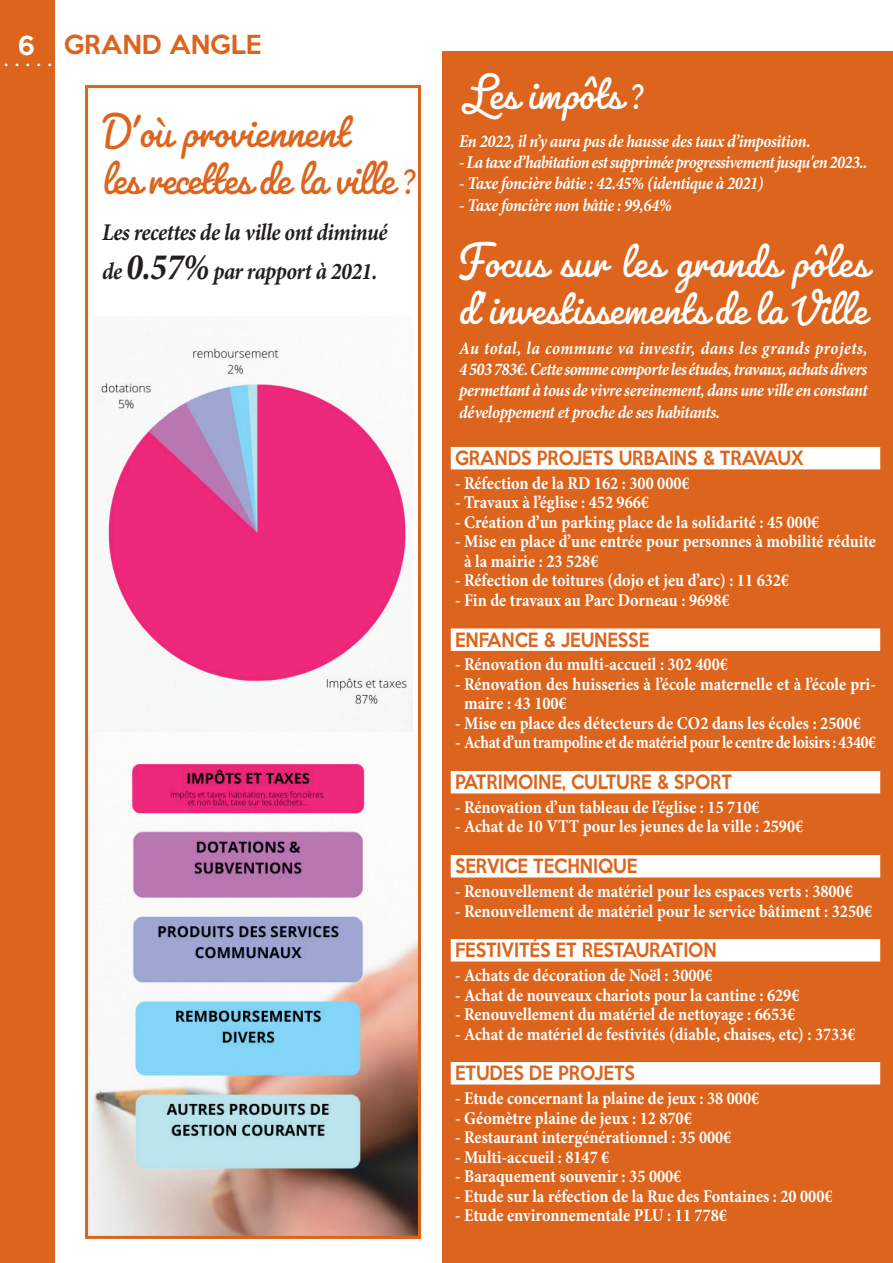
<style>
.page{position:relative;width:893px;height:1263px;background:#fff}
.page>*{position:absolute;margin:0;border:0;box-sizing:border-box;transform-origin:0 0}
.Texte_courant{font:51px/46.8px "Pacifico";color:#fff;scale:.95 1}
.Texte_courant-2{font:51px "Pacifico";letter-spacing:-.02em;color:#dc641c;scale:.95 1}
.Texte_courant-3{font:51px "Pacifico";color:#dc641c;scale:.95 1}
.Texte_courant-4{font:italic 700 24px "Minion Pro";letter-spacing:-.02em;color:#231f20;scale:.9 1}
.t1{font:500 24px "Keep Calm";color:#dc641c}
.t2{font:24px "Minion Pro";color:#fff}
.t3{font:500 24px "Keep Calm";color:#fff}
.Texte_courant-5{font:700 18px/19.5px "Minion Pro";color:#fff;scale:.9 1}
.Texte_courant-6{font:italic 700 18px/21.1px "Minion Pro";letter-spacing:-.025em;color:#fff;text-align:justify;scale:.9 1}
.TITRE_ORANGE_GRAND_A{font:500 18px "Keep Calm";color:#dc641c;scale:.9 1}
.Texte_courant-7{font:700 18px "Minion Pro";letter-spacing:-.02em;color:#fff;scale:.9 1}
.s1{font-size:39px}
.s2{font-size:37.5px}
</style>
<div class="page">
<div style="left:0;top:0;width:55px;height:1263px;background:#dc641c"></div>
<div style="left:442px;top:51px;width:451px;height:1212px;background:#dc641c"></div>
<div style="left:451px;top:447px;width:429px;height:22px;background:#fff"></div>
<div style="left:451px;top:628px;width:429px;height:23px;background:#fff"></div>
<div style="left:451px;top:771px;width:429px;height:22px;background:#fff"></div>
<div style="left:451px;top:855px;width:429px;height:22px;background:#fff"></div>
<div style="left:451px;top:939px;width:429px;height:22px;background:#fff"></div>
<div style="left:451px;top:1062px;width:429px;height:22px;background:#fff"></div>
<img style="left:89px;top:731px;width:328px;height:504px">
<div style="left:85px;top:85px;width:336px;height:1154px;border:3px solid #dc641c"></div>
<img style="left:94px;top:338px;width:318px;height:393px">
<h2 class="t1" style="left:64px;top:24px;width:199px">GRAND ANGLE</h2>
<h2 class="t2" style="left:3px;top:43px;width:72px">. . . . . . .</h2>
<h2 class="t3" style="left:17px;top:24px;width:19px">6</h2>
<p class="Texte_courant-3" style="left:102px;top:100px;width:262px">D'où proviennent</p>
<p class="Texte_courant-2" style="left:102px;top:146px;width:330px">les recettes de la ville <span class="s1">?</span></p>
<p class="Texte_courant-4" style="left:102px;top:218px;width:319px">Les recettes de la ville ont diminué</p>
<p class="Texte_courant-4" style="left:102px;top:257px;width:308px">de <span class="s2">0.57%</span> par rapport à 2021.</p>
<p class="Texte_courant" style="left:459px;top:68px;width:194px">Les impôts <span class="s1">?</span></p>
<p class="Texte_courant-6" style="left:459px;top:132px;width:392px">En 2022, il n’y aura pas de hausse des taux d’imposition.</p>
<p class="Texte_courant-6" style="left:459px;top:153px;width:455px">- La taxe d’habitation est supprimée progressivement jusqu'en 2023..</p>
<p class="Texte_courant-6" style="left:459px;top:174px;width:340px">- Taxe foncière bâtie : 42.45% (identique à 2021)</p>
<p class="Texte_courant-6" style="left:459px;top:195px;width:238px">- Taxe foncière non bâtie : 99,64%</p>
<p class="Texte_courant" style="left:459px;top:236px;width:431px">Focus sur les grands pôles d’investissements de la Ville</p>
<p class="Texte_courant-6" style="left:459px;top:339px;width:455px">Au total, la commune va investir, dans les grands projets, 4 503 783€. Cette somme comporte les études, travaux, achats divers permettant à tous de vivre sereinement, dans une ville en constant développement et proche de ses habitants.</p>
<p class="TITRE_ORANGE_GRAND_A" style="left:455px;top:442px;width:389px">GRANDS PROJETS URBAINS &amp; TRAVAUX</p>
<p class="Texte_courant-5" style="left:455px;top:474px;width:262px">- Réfection de la RD 162 : 300 000€</p>
<p class="Texte_courant-5" style="left:455px;top:494px;width:217px">- Travaux à l’église : 452 966€</p>
<p class="Texte_courant-5" style="left:455px;top:513px;width:406px">- Création d’un parking place de la solidarité : 45 000€</p>
<p class="Texte_courant-5" style="left:464px;top:533px;width:459px;text-indent:-9px">- Mise en place d’une entrée pour personnes à mobilité réduite à la mairie : 23 528€</p>
<p class="Texte_courant-5" style="left:455px;top:572px;width:373px">- Réfection de toitures (dojo et jeu d’arc) : 11 632€</p>
<p class="Texte_courant-5" style="left:455px;top:591px;width:307px">- Fin de travaux au Parc Dorneau : 9698€</p>
<p class="TITRE_ORANGE_GRAND_A" style="left:455px;top:624px;width:217px">ENFANCE &amp; JEUNESSE</p>
<p class="Texte_courant-5" style="left:455px;top:656px;width:305px">- Rénovation du multi-accueil : 302 400€</p>
<p class="Texte_courant-5" style="left:464px;top:675px;width:459px;text-indent:-9px">- Rénovation des huisseries à l’école maternelle et à l’école pri&shy;maire : 43 100€</p>
<p class="Texte_courant-5" style="left:455px;top:714px;width:452px">- Mise en place des détecteurs de CO2 dans les écoles : 2500€</p>
<p class="Texte_courant-7" style="left:455px;top:732px;width:469px">- Achat d’un trampoline et de matériel pour le centre de loisirs : 4340€</p>
<p class="TITRE_ORANGE_GRAND_A" style="left:455px;top:766px;width:309px">PATRIMOINE, CULTURE &amp; SPORT</p>
<p class="Texte_courant-5" style="left:455px;top:798px;width:340px">- Rénovation d’un tableau de l’église : 15 710€</p>
<p class="Texte_courant-5" style="left:455px;top:818px;width:388px">- Achat de 10 VTT pour les jeunes de la ville : 2590€</p>
<p class="TITRE_ORANGE_GRAND_A" style="left:455px;top:850px;width:204px">SERVICE TECHNIQUE</p>
<p class="Texte_courant-5" style="left:455px;top:882px;width:444px">- Renouvellement de matériel pour les espaces verts : 3800€</p>
<p class="Texte_courant-5" style="left:455px;top:902px;width:465px">- Renouvellement de matériel pour le service bâtiment : 3250€</p>
<p class="TITRE_ORANGE_GRAND_A" style="left:455px;top:934px;width:292px">FESTIVITÉS ET RESTAURATION</p>
<p class="Texte_courant-5" style="left:455px;top:966px;width:288px">- Achats de décoration de Noël : 3000€</p>
<p class="Texte_courant-5" style="left:455px;top:986px;width:384px">- Achat de nouveaux chariots pour la cantine : 629€</p>
<p class="Texte_courant-5" style="left:455px;top:1005px;width:380px">- Renouvellement du matériel de nettoyage : 6653€</p>
<p class="Texte_courant-5" style="left:455px;top:1025px;width:447px">- Achat de matériel de festivités (diable, chaises, etc) : 3733€</p>
<p class="TITRE_ORANGE_GRAND_A" style="left:455px;top:1057px;width:202px">ETUDES DE PROJETS</p>
<p class="Texte_courant-5" style="left:455px;top:1089px;width:340px">- Etude concernant la plaine de jeux : 38 000€</p>
<p class="Texte_courant-5" style="left:455px;top:1109px;width:265px">- Géomètre plaine de jeux : 12 870€</p>
<p class="Texte_courant-5" style="left:455px;top:1128px;width:309px">- Restaurant intergénérationnel : 35 000€</p>
<p class="Texte_courant-5" style="left:455px;top:1148px;width:173px">- Multi-accueil : 8147 €</p>
<p class="Texte_courant-5" style="left:455px;top:1167px;width:253px">- Baraquement souvenir : 35 000€</p>
<p class="Texte_courant-5" style="left:455px;top:1187px;width:421px">- Etude sur la réfection de la Rue des Fontaines : 20 000€</p>
<p class="Texte_courant-5" style="left:455px;top:1206px;width:304px">- Etude environnementale PLU : 11 778€</p>
</div>
